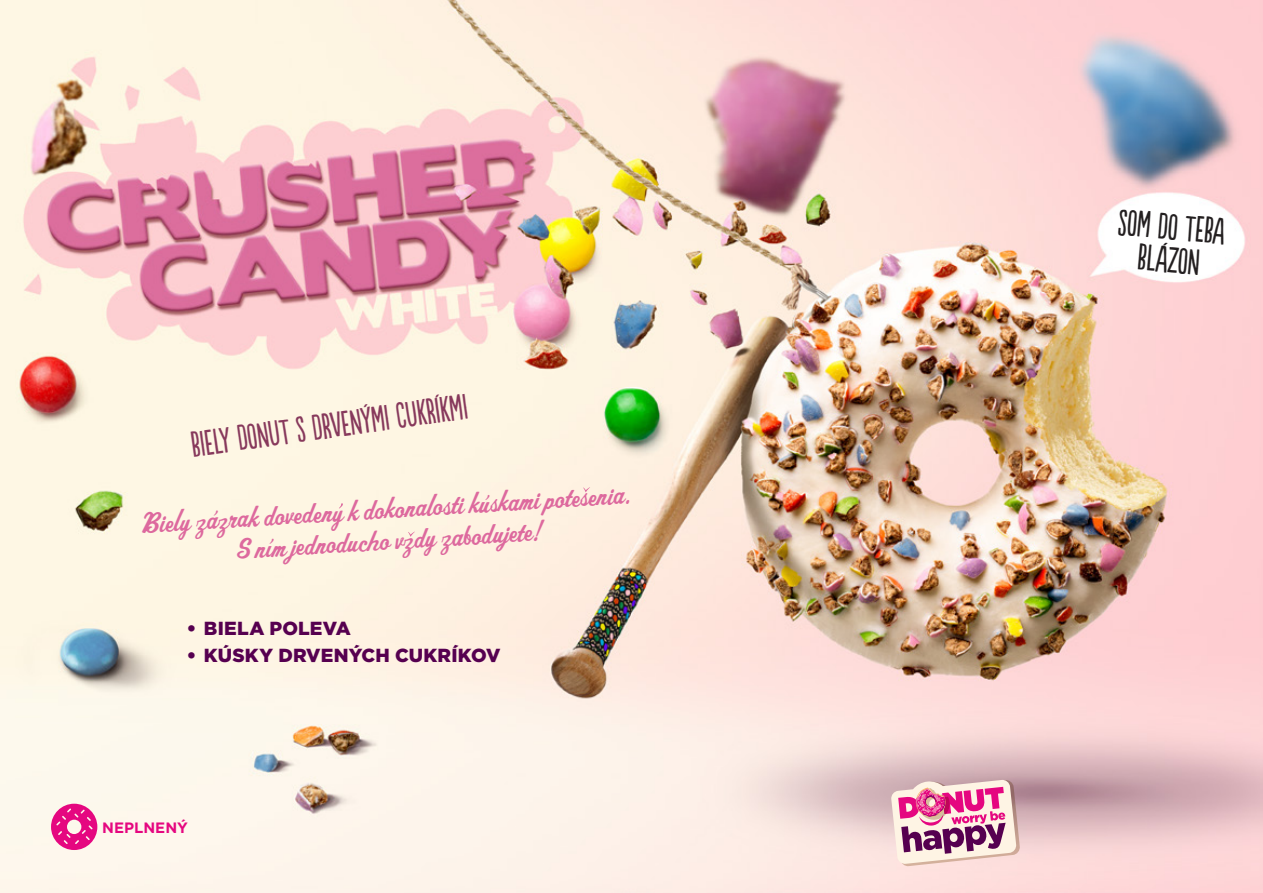
<style>
.page{position:relative;width:1263px;height:893px;background:#fff}
.page>*{position:absolute;margin:0;border:0;box-sizing:border-box;transform-origin:0 0}
.t1{font:34.5px/33px "Populaire";color:#231f20;text-align:center}
.t2{font:33.75px "Populaire";color:#87395c}
.t3{font:31.5px/31.5px "Aktuelle";color:#dd699e;text-align:center}
.t4{font:900 18.9px "Gotham";letter-spacing:.01em;color:#560050}
.t5{font:700 15px "Gotham";color:#e50780}
</style>
<div class="page">
<img style="left:0;top:0;width:1263px;height:893px">
<svg style="left:891px;top:779px;width:129px;height:87px;background:#d99db3"></svg>
<svg style="left:51px;top:804px;width:46px;height:46px;background:#ec55a3"></svg>
<svg style="left:583px;top:487px;width:7px;height:5px"></svg>
<svg style="left:408px;top:531px;width:7px;height:6px"></svg>
<svg style="left:339px;top:503px;width:4px;height:6px"></svg>
<p class="t2" style="left:188px;top:427px;width:281px;rotate:-8deg">BIELY DONUT S DRVENÝMI CUKRÍKMI</p>
<p class="t3" style="left:138px;top:506px;width:493px;rotate:-3deg">Biely zázrak dovedeny k dokonalosti kúskami potesenia.<br>S ním jednoducho vzdy zabodujete!</p>
<p class="t4" style="left:187px;top:615px;width:165px">• BIELA POLEVA</p>
<p class="t4" style="left:187px;top:643px;width:315px">• KÚSKY DRVENÝCH CUKRÍKOV</p>
<p class="t5" style="left:102px;top:817px;width:87px">NEPLNENÝ</p>
<p class="t1" style="left:1119px;top:207px;width:109px;rotate:5deg">SOM DO TEBA<br>BLÁZON</p>
</div>
